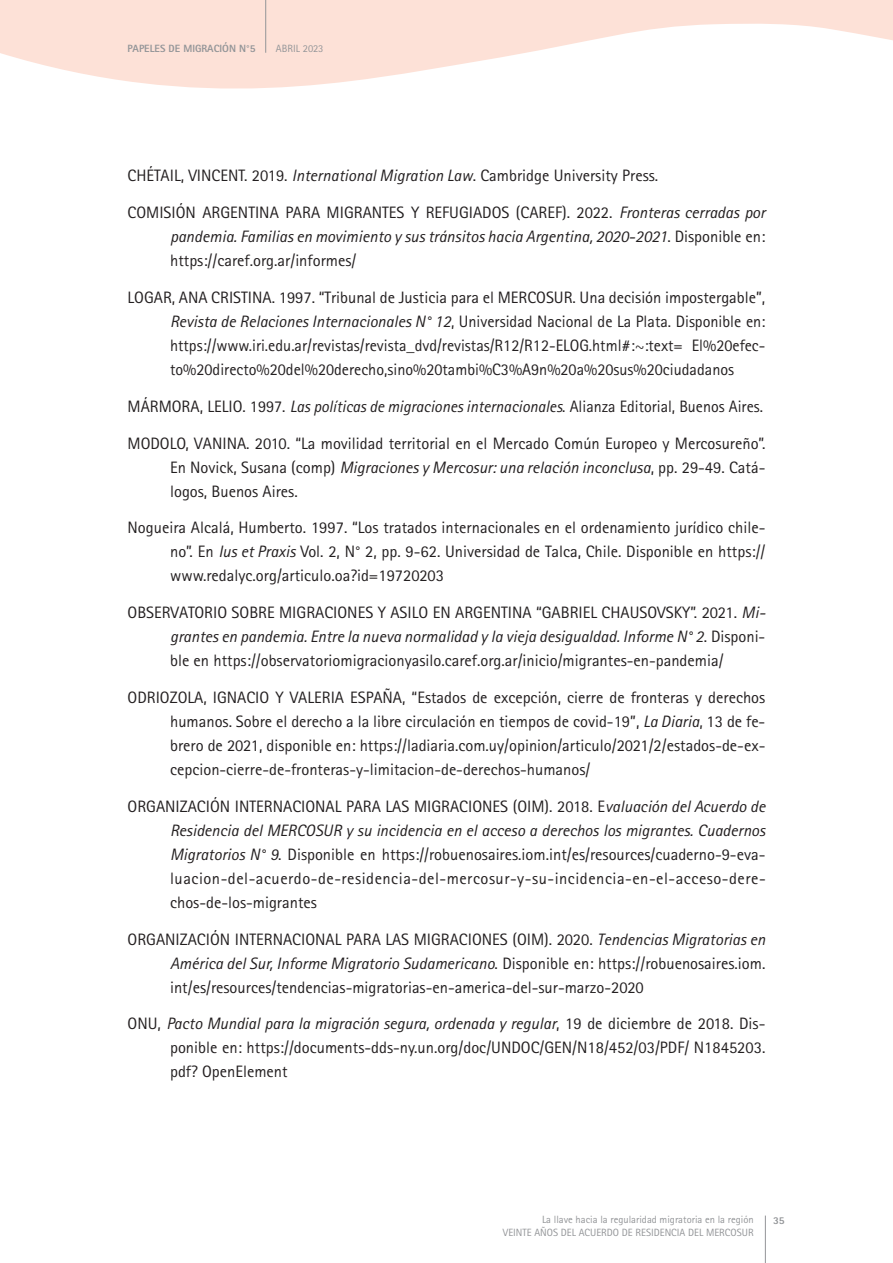
<style>
.page{position:relative;width:893px;height:1263px;background:#fff}
.page>*{position:absolute;margin:0;border:0;box-sizing:border-box;transform-origin:0 0}
.t1{font:16.5px/24px "Rotis Sans Serif Std";color:#231f20;text-align:justify}
.t2{font:10.5px/12.6px "Rotis Sans Serif Std";color:#939598;text-align:right}
.t3{font:800 10.5px "Rotis Sans Serif Std";color:#939598}
.s1{font-style:italic}
</style>
<div class="page">
<svg style="left:0;top:0;width:893px;height:89px;fill:#fde1d7"></svg>
<hr style="left:265px;top:0;width:1px;height:53px;background:#939598">
<hr style="left:765px;top:1215px;width:1px;height:48px;background:#939598">
<p class="t3" style="left:128px;top:42px;width:130px">PAPELES DE MIGRACIÓN N°5</p>
<p class="t2" style="left:276px;top:42px;width:49px">ABRIL 2023</p>
<p class="t1" style="left:128px;top:164px;width:532px">CHÉTAIL, VINCENT. 2019. <span class="s1">International Migration Law</span>. Cambridge University Press.</p>
<p class="t1" style="left:170px;top:201px;width:597px;text-indent:-43px">COMISIÓN ARGENTINA PARA MIGRANTES Y REFUGIADOS (CAREF). 2022. <span class="s1">Fronteras cerradas por pandemia. Familias en movimiento y sus tránsitos hacia Argentina, 2020-2021</span>. Disponible en: https://caref.org.ar/informes/</p>
<p class="t1" style="left:170px;top:285px;width:597px;text-indent:-43px">LOGAR, ANA CRISTINA. 1997. “Tribunal de Justicia para el MERCOSUR. Una decisión impostergable”, <span class="s1">Revista de Relaciones Internacionales N° 12</span>, Universidad Nacional de La Plata. Disponible en: https://www.iri.edu.ar/revistas/revista_dvd/revistas/R12/R12-ELOG.html#:~:text= El%20efec&shy;to%20directo%20del%20derecho,sino%20tambi%C3%A9n%20a%20sus%20ciudadanos</p>
<p class="t1" style="left:128px;top:394px;width:637px">MÁRMORA, LELIO. 1997. <span class="s1">Las políticas de migraciones internacionales</span>. Alianza Editorial, Buenos Aires.</p>
<p class="t1" style="left:170px;top:431px;width:597px;text-indent:-43px">MODOLO, VANINA. 2010. “La movilidad territorial en el Mercado Común Europeo y Mercosureño”.<br>En Novick, Susana (comp) <span class="s1">Migraciones y Mercosur: una relación inconclusa</span>, pp. 29-49. Catá&shy;logos, Buenos Aires.</p>
<p class="t1" style="left:170px;top:516px;width:597px;text-indent:-43px">Nogueira Alcalá, Humberto. 1997. “Los tratados internacionales en el ordenamiento jurídico chile&shy;no”. En <span class="s1">Ius et Praxis</span> Vol. 2, N° 2, pp. 9-62. Universidad de Talca, Chile. Disponible en https:// www.redalyc.org/articulo.oa?id=19720203</p>
<p class="t1" style="left:170px;top:600px;width:597px;text-indent:-43px">OBSERVATORIO SOBRE MIGRACIONES Y ASILO EN ARGENTINA “GABRIEL CHAUSOVSKY”. 2021. <span class="s1">Mi&shy;grantes en pandemia. Entre la nueva normalidad y la vieja desigualdad. Informe N° 2</span>. Disponi&shy;ble en https://observatoriomigracionyasilo.caref.org.ar/inicio/migrantes-en-pandemia/</p>
<p class="t1" style="left:170px;top:685px;width:597px;text-indent:-43px">ODRIOZOLA, IGNACIO Y VALERIA ESPAÑA, “Estados de excepción, cierre de fronteras y derechos humanos. Sobre el derecho a la libre circulación en tiempos de covid-19”, <span class="s1">La Diaria</span>, 13 de fe&shy;brero de 2021, disponible en: https://ladiaria.com.uy/opinion/articulo/2021/2/estados-de-ex&shy;cepcion-cierre-de-fronteras-y-limitacion-de-derechos-humanos/</p>
<p class="t1" style="left:170px;top:794px;width:597px;text-indent:-43px">ORGANIZACIÓN INTERNACIONAL PARA LAS MIGRACIONES (OIM). 2018. E<span class="s1">valuación del Acuerdo de Residencia del MERCOSUR y su incidencia en el acceso a derechos los migrantes. Cuadernos Migratorios N° 9</span>. Disponible en https://robuenosaires.iom.int/es/resources/cuaderno-9-eva&shy;luacion-del-acuerdo-de-residencia-del-mercosur-y-su-incidencia-en-el-acceso-dere&shy;chos-de-los-migrantes</p>
<p class="t1" style="left:170px;top:927px;width:597px;text-indent:-43px">ORGANIZACIÓN INTERNACIONAL PARA LAS MIGRACIONES (OIM). 2020. <span class="s1">Tendencias Migratorias en América del Sur, Informe Migratorio Sudamericano</span>. Disponible en: https://robuenosaires.iom. int/es/resources/tendencias-migratorias-en-america-del-sur-marzo-2020</p>
<p class="t1" style="left:170px;top:1011px;width:597px;text-indent:-43px">ONU, <span class="s1">Pacto Mundial para la migración segura, ordenada y regular</span>, 19 de diciembre de 2018. Dis&shy;ponible en: https://documents-dds-ny.un.org/doc/UNDOC/GEN/N18/452/03/PDF/ N1845203. pdf? OpenElement</p>
<p class="t2" style="left:503px;top:1213px;width:252px">La llave hacia la regularidad migratoria en la región<br>VEINTE AÑOS DEL ACUERDO DE RESIDENCIA DEL MERCOSUR</p>
<p class="t3" style="left:773px;top:1213px;width:13px">35</p>
</div>
